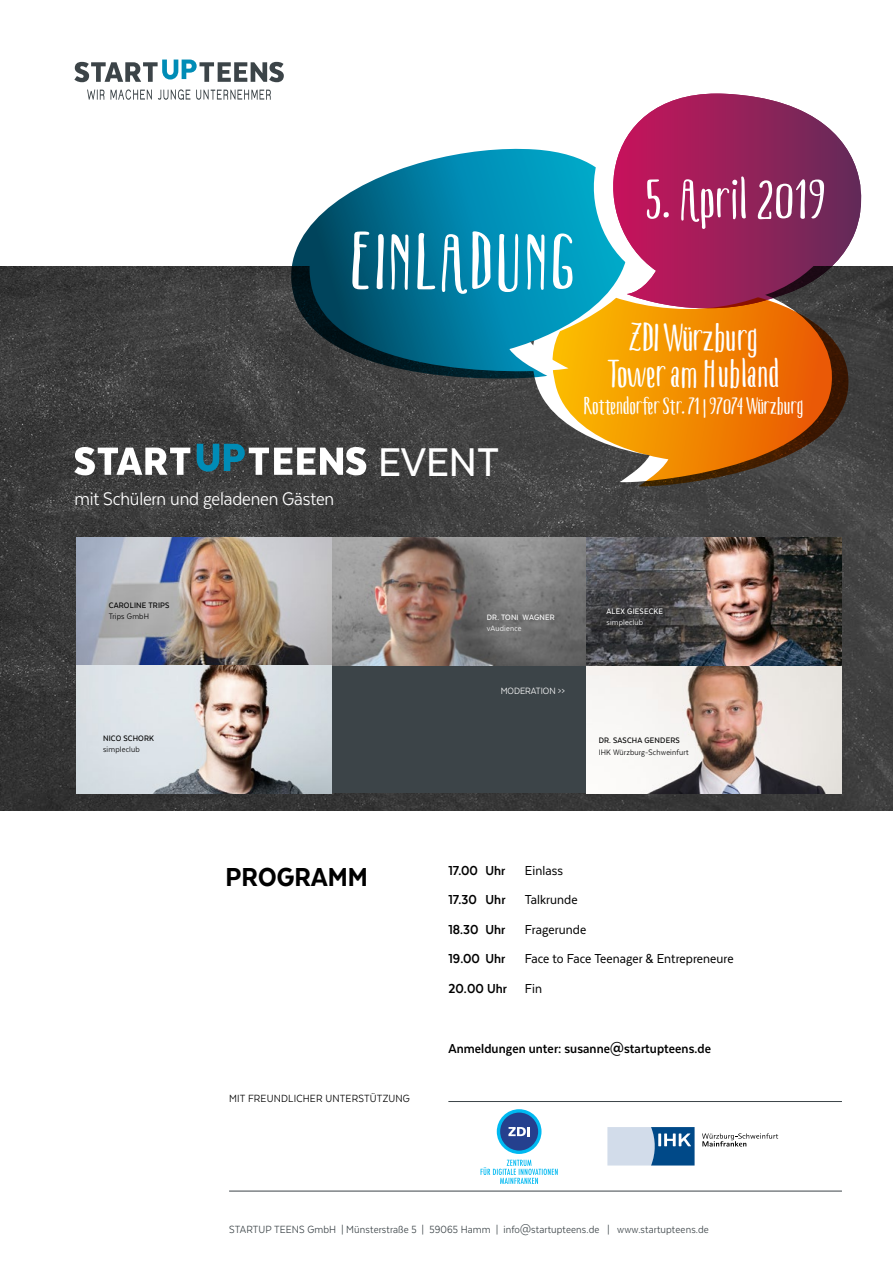
<style>
.page{position:relative;width:893px;height:1263px;background:#fff}
.page>*{position:absolute;margin:0;border:0;box-sizing:border-box;transform-origin:0 0}
.t1{font:700 78.75px "Boho Sans";letter-spacing:.04em;color:#fff}
.t2{font:700 56.1px "Boho Sans";letter-spacing:.005em;color:#fff}
.t3{font:500 46.2px "Texta Narrow";color:#fff}
.t4{font:700 39px/36px "Boho Sans";letter-spacing:.005em;color:#fff;text-align:center}
.t5{font:800 30px "Texta Narrow";letter-spacing:.005em;color:#000}
.t6{font:700 23.7px "Boho Sans";letter-spacing:.005em;color:#fff}
.t7{font:21px "Texta Narrow";letter-spacing:-.01em;color:#fff}
.t8{font:700 15px "Texta Narrow";letter-spacing:.005em;color:#000}
.t9{font:15px/29.5px "Texta Narrow";letter-spacing:.005em;color:#000}
.t10{font:12px "Texta Narrow";letter-spacing:.01em;color:#3c4448}
.t11{font:12px "Texta Narrow";letter-spacing:.015em;color:#000}
.t12{font:10.5px "Texta Narrow";color:#fff}
.t13{font:9.15px "Texta Narrow";letter-spacing:.02em;color:#000}
.t14{font:500 9.15px "Texta Narrow";letter-spacing:.02em;color:#000}
.t15{font:500 9.15px "Texta Narrow";letter-spacing:.02em;color:#fff}
.t16{font:9.15px "Texta Narrow";letter-spacing:.02em;color:#fff}
.t17{font:500 9px "Texta Narrow";letter-spacing:.02em;color:#fff}
.t18{font:9px "Texta Narrow";letter-spacing:.02em;color:#fff}
.s1{font-weight:700}
</style>
<div class="page">
<img style="left:0;top:266px;width:893px;height:544px">
<svg style="left:74px;top:60px;width:210px;height:22px"></svg>
<svg style="left:87px;top:89px;width:184px;height:11px"></svg>
<svg style="left:514px;top:391px;width:20px;height:93px;background:#434343"></svg>
<svg style="left:534px;top:309px;width:321px;height:179px;background:#b26b1b"></svg>
<svg style="left:197px;top:444px;width:169px;height:31px"></svg>
<svg style="left:74px;top:447px;width:116px;height:28px"></svg>
<div style="left:642px;top:309px;width:23px;height:75px;background:#f59b00"></div>
<svg style="left:277px;top:148px;width:365px;height:243px;background:#3e848b"></svg>
<svg style="left:568px;top:148px;width:287px;height:161px;fill:#00a4c5"></svg>
<svg style="left:860px;top:183px;width:12px;height:125px"></svg>
<svg style="left:603px;top:94px;width:257px;height:214px"></svg>
<hr style="left:229px;top:1191px;width:613px;height:1px;background:#3c4448">
<hr style="left:448px;top:1101px;width:394px;height:1px;background:#3c4448">
<div style="left:332px;top:665px;width:255px;height:128px;background:#3c4448"></div>
<img style="left:587px;top:665px;width:255px;height:128px">
<img style="left:77px;top:538px;width:765px;height:127px">
<svg style="left:481px;top:1160px;width:77px;height:24px"></svg>
<svg style="left:497px;top:1109px;width:44px;height:45px"></svg>
<div style="left:500px;top:1112px;width:38px;height:38px;background:#25408e;border-radius:50%"></div>
<svg style="left:508px;top:1127px;width:22px;height:9px"></svg>
<svg style="left:607px;top:1127px;width:88px;height:38px;background:#80a3c3"></svg>
<svg style="left:702px;top:1133px;width:76px;height:13px"></svg>
<img style="left:77px;top:665px;width:255px;height:128px">
<h3 class="t7" style="left:74px;top:488px;width:261px">mit Schülern und geladenen Gästen</h3>
<h1 class="t1" style="left:349px;top:220px;width:226px">EINLADUNG</h1>
<h3 class="t3" style="left:378px;top:438px;width:122px">EVENT</h3>
<h2 class="t2" style="left:645px;top:169px;width:182px">5. April 2019</h2>
<h3 class="t4" style="left:607px;top:321px;width:174px">ZDI Würzburg<br>Tower am Hubland</h3>
<h3 class="t6" style="left:583px;top:394px;width:221px">Rottendorfer Str. 71 | 97074 Würzburg</h3>
<p class="t14" style="left:109px;top:600px;width:62px">CAROLINE TRIPS</p>
<p class="t13" style="left:109px;top:611px;width:42px">Trips GmbH</p>
<p class="t14" style="left:103px;top:734px;width:53px">NICO SCHORK</p>
<p class="t13" style="left:103px;top:745px;width:38px">simpleclub</p>
<p class="t17" style="left:487px;top:613px;width:69px">DR. TONI WAGNER</p>
<p class="t18" style="left:487px;top:624px;width:36px">vAudience</p>
<p class="t12" style="left:501px;top:685px;width:66px">MODERATION &gt;&gt;</p>
<p class="t15" style="left:606px;top:606px;width:58px">ALEX GIESECKE</p>
<p class="t16" style="left:606px;top:617px;width:38px">simpleclub</p>
<p class="t14" style="left:599px;top:735px;width:83px">DR. SASCHA GENDERS</p>
<p class="t13" style="left:599px;top:747px;width:91px">IHK Würzburg-Schweinfurt</p>
<h3 class="t5" style="left:225px;top:861px;width:144px">PROGRAMM</h3>
<p class="t11" style="left:229px;top:1092px;width:182px">MIT FREUNDLICHER UNTERSTÜTZUNG</p>
<p class="t8" style="left:448px;top:862px;width:58px">17.00 Uhr</p>
<p class="t9" style="left:525px;top:855px;width:40px">Einlass</p>
<p class="t8" style="left:448px;top:892px;width:59px">17.30 Uhr</p>
<p class="t9" style="left:525px;top:884px;width:54px">Talkrunde</p>
<p class="t8" style="left:448px;top:921px;width:58px">18.30 Uhr</p>
<p class="t9" style="left:525px;top:914px;width:63px">Fragerunde</p>
<p class="t8" style="left:448px;top:951px;width:58px">19.00 Uhr</p>
<p class="t9" style="left:448px;top:943px;width:287px;text-indent:77px">Face to Face Teenager &amp; Entrepreneure<br><span class="s1">20.00 Uhr</span> Fin</p>
<p class="t8" style="left:448px;top:1040px;width:264px">Anmeldungen unter: susanne@startupteens.de</p>
<p class="t10" style="left:229px;top:1223px;width:481px">STARTUP TEENS GmbH | Münsterstraße 5 | 59065 Hamm | info@startupteens.de | www.startupteens.de</p>
</div>
